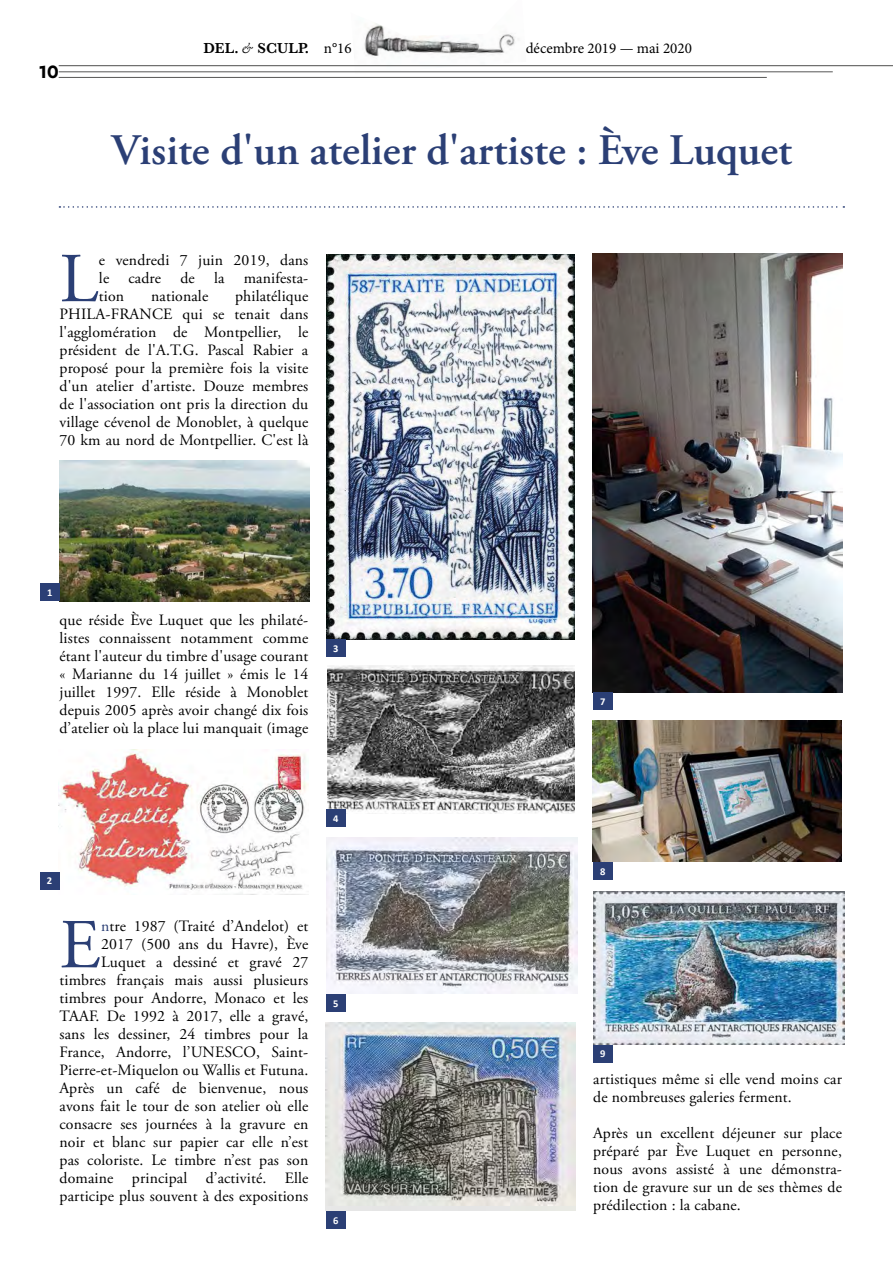
<style>
.page{position:relative;width:893px;height:1263px;background:#fff}
.page>*{position:absolute;margin:0;border:0;box-sizing:border-box;transform-origin:0 0}
.t1{font:70.05px "Adobe Garamond Pro";color:#2b3f75}
.t2{font:600 43.5px "Adobe Garamond Pro";color:#2b3f75}
.t3{font:700 21px "National";color:#000}
.t4{font:15.75px/18px "Adobe Garamond Pro";letter-spacing:.01em;color:#000;text-align:justify}
.t5{font:15px "Minion Pro";color:#000}
.t6{font:600 15px "Baskerville";color:#000}
.t7{font:700 10.5px "Calibri";color:#fff}
.s1{font-family:"Adobe Garamond Pro";font-weight:400;font-style:italic;font-size:13.5px}
.s2{font-family:"Minion Pro";font-weight:400}
.s3{color:#2b3f75}
</style>
<div class="page">
<img style="left:350px;top:36px;width:176px;height:37px">
<svg style="left:366px;top:23px;width:146px;height:13px"></svg>
<hr style="left:59px;top:65px;width:834px;height:1px;background:#575756">
<hr style="left:59px;top:71px;width:774px;height:1px;background:#575756">
<hr style="left:59px;top:77px;width:708px;height:1px;background:#575756">
<img style="left:59px;top:749px;width:249px;height:145px">
<img style="left:60px;top:460px;width:250px;height:141px">
<svg style="left:59px;top:206px;width:785px;height:2px"></svg>
<div style="left:40px;top:872px;width:20px;height:17px;background:#2b3f75"></div>
<div style="left:40px;top:584px;width:20px;height:17px;background:#2b3f75"></div>
<img style="left:327px;top:254px;width:248px;height:385px">
<div style="left:326px;top:639px;width:19px;height:18px;background:#2b3f75"></div>
<img style="left:326px;top:837px;width:251px;height:157px">
<div style="left:326px;top:994px;width:19px;height:17px;background:#2b3f75"></div>
<img style="left:326px;top:1022px;width:249px;height:189px">
<div style="left:326px;top:1211px;width:19px;height:17px;background:#2b3f75"></div>
<img style="left:328px;top:665px;width:247px;height:148px">
<div style="left:326px;top:810px;width:19px;height:17px;background:#2b3f75"></div>
<img style="left:593px;top:254px;width:250px;height:438px">
<div style="left:593px;top:692px;width:19px;height:18px;background:#2b3f75"></div>
<img style="left:593px;top:891px;width:251px;height:154px">
<div style="left:593px;top:1045px;width:19px;height:17px;background:#2b3f75"></div>
<img style="left:592px;top:721px;width:250px;height:141px">
<div style="left:593px;top:862px;width:19px;height:17px;background:#2b3f75"></div>
<p class="t3" style="left:39px;top:56px;width:21px">10</p>
<p class="t6" style="left:203px;top:37px;width:150px">DEL. <span class="s1">&amp;</span> SCULP. <span class="s2">n°16</span></p>
<p class="t5" style="left:526px;top:38px;width:168px">décembre 2019 — mai 2020</p>
<p class="t2" style="left:111px;top:125px;width:682px">Visite d'un atelier d'artiste : Ève Luquet</p>
<p class="t1" style="left:60px;top:237px;width:40px">L</p>
<p class="t4" style="left:99px;top:252px;width:211px">e vendredi 7 juin 2019, dans le cadre de la manifesta&shy;tion</p>
<p class="t4" style="left:60px;top:288px;width:250px;text-indent:176px">philatélique PHILA-FRANCE qui se tenait dans l'agglomération de Montpellier, le président de l'A.T.G. Pascal Rabier a proposé pour la première fois la visite d'un atelier d'artiste. Douze membres de l'association ont pris la direction du village cévenol de Monoblet, à quelque 70 km au nord de Montpellier. C'est là</p>
<p class="t4" style="left:151px;top:288px;width:59px">nationale</p>
<p class="t7" style="left:47px;top:586px;width:7px">1</p>
<p class="t4" style="left:60px;top:612px;width:250px">que réside Ève Luquet que les philaté&shy;listes connaissent notamment comme étant l'auteur du timbre d'usage courant « Marianne du 14 juillet » émis le 14 juillet 1997. Elle réside à Monoblet depuis 2005 après avoir changé dix fois d’atelier où la place lui manquait (image</p>
<p class="t7" style="left:333px;top:642px;width:7px">3</p>
<p class="t7" style="left:47px;top:874px;width:7px">2</p>
<p class="t7" style="left:333px;top:812px;width:7px">4</p>
<p class="t7" style="left:600px;top:695px;width:7px">7</p>
<p class="t7" style="left:600px;top:865px;width:7px">8</p>
<p class="t4" style="left:60px;top:918px;width:250px;text-align:right"><span class="s3">n</span>tre 1987 (Traité d’Andelot) et<br>2017 (500 ans du Havre), Ève Luquet a dessiné et gravé 27 timbres français mais aussi plusieurs timbres pour Andorre, Monaco et les TAAF. De 1992 à 2017, elle a gravé, sans les dessiner, 24 timbres pour la France, Andorre, l’UNESCO, Saint-Pierre-et-Miquelon ou Wallis et Futuna.</p>
<p class="t4" style="left:60px;top:1080px;width:250px">Après un café de bienvenue, nous avons fait le tour de son atelier où elle consacre ses journées à la gravure en noir et blanc sur papier car elle n’est pas coloriste. Le timbre n’est pas son domaine principal d’activité. Elle participe plus souvent à des expositions</p>
<p class="t4" style="left:593px;top:1071px;width:250px">artistiques même si elle vend moins car de nombreuses galeries ferment.</p>
<p class="t1" style="left:60px;top:903px;width:42px">E</p>
<p class="t7" style="left:333px;top:996px;width:7px">5</p>
<p class="t7" style="left:600px;top:1047px;width:7px">9</p>
<p class="t4" style="left:593px;top:1125px;width:250px">Après un excellent déjeuner sur place préparé par Ève Luquet en personne, nous avons assisté à une démonstra&shy;tion de gravure sur un de ses thèmes de prédilection : la cabane.</p>
<p class="t7" style="left:333px;top:1214px;width:7px">6</p>
</div>
